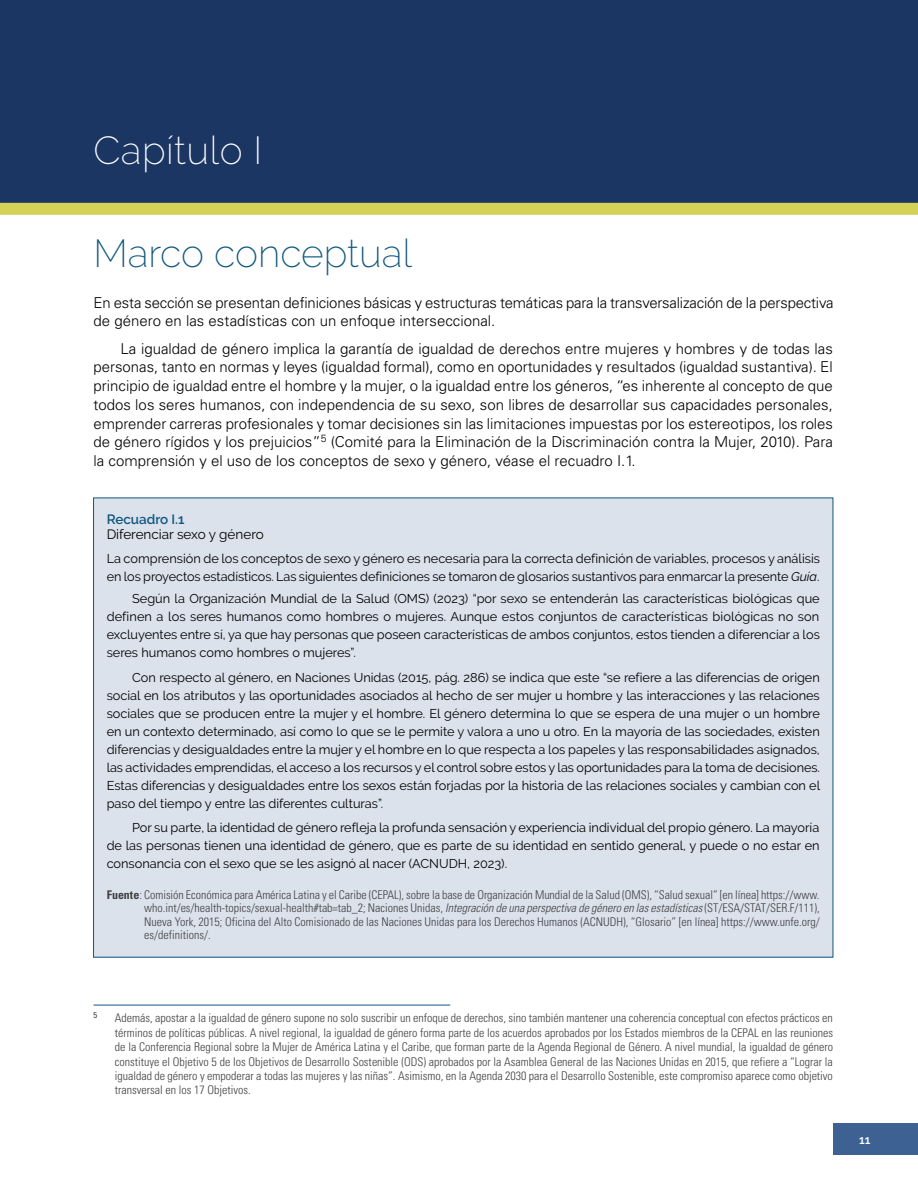
<style>
.page{position:relative;width:918px;height:1188px;background:#fff}
.page>*{position:absolute;margin:0;border:0;box-sizing:border-box;transform-origin:0 0}
.t1{font:200 39px "Raleway";color:#0f577d}
.t2{font:200 39px "Raleway";letter-spacing:.01em;color:#fff}
.t3{font:300 15px/18.8px "Univers LT Std";letter-spacing:-.01em;color:#000}
.t4{font:13.5px "Raleway";color:#000}
.t5{font:600 13.5px "Raleway";color:#0f577d}
.t6{font:12.75px/18px "Raleway";color:#000;text-align:justify}
.t7{font:300 condensed 12px/14.4px "Univers LT Std";color:#414042;text-align:justify}
.t8{font:600 12px "Raleway";color:#fff}
.t9{font:300 condensed 8.4px "Univers LT Std";color:#000}
.s1{font-style:italic}
.s2{font-weight:700}
</style>
<div class="page">
<div style="left:833px;top:1123px;width:85px;height:32px;background:#3e6194"></div>
<div style="left:0;top:0;width:918px;height:209px;background:#1b3662"></div>
<div style="left:0;top:203px;width:918px;height:12px;background:#d5d357"></div>
<hr style="left:94px;top:1005px;width:356px;height:1px;background:#0f577d">
<div style="left:94px;top:498px;width:739px;height:459px;background:#dbe2ec"></div>
<h1 class="t2" style="left:94px;top:128px;width:170px">Capítulo I</h1>
<h1 class="t1" style="left:94px;top:231px;width:320px">Marco conceptual</h1>
<p class="t3" style="left:94px;top:293px;width:741px">En esta sección se presentan definiciones básicas y estructuras temáticas para la transversalización de la perspectiva de género en las estadísticas con un enfoque interseccional.</p>
<p class="t3" style="left:94px;top:339px;width:741px;text-align:justify;text-indent:27px">La igualdad de género implica la garantía de igualdad de derechos entre mujeres y hombres y de todas las personas, tanto en normas y leyes (igualdad formal), como en oportunidades y resultados (igualdad sustantiva). El principio de igualdad entre el hombre y la mujer, o la igualdad entre los géneros, “es inherente al concepto de que todos los seres humanos, con independencia de su sexo, son libres de desarrollar sus capacidades personales, emprender carreras profesionales y tomar decisiones sin las limitaciones impuestas por los estereotipos, los roles de género rígidos y los prejuicios”<sup>5</sup> (Comité para la Eliminación de la Discriminación contra la Mujer, 2010). Para la comprensión y el uso de los conceptos de sexo y género, véase el recuadro I.1.</p>
<p class="t5" style="left:107px;top:511px;width:79px">Recuadro I.1</p>
<p class="t4" style="left:107px;top:526px;width:159px">Diferenciar sexo y género</p>
<p class="t6" style="left:107px;top:550px;width:715px">La comprensión de los conceptos de sexo y género es necesaria para la correcta definición de variables, procesos y análisis en los proyectos estadísticos. Las siguientes definiciones se tomaron de glosarios sustantivos para enmarcar la presente <span class="s1">Guía</span>.</p>
<p class="t6" style="left:107px;top:590px;width:715px;text-indent:26px">Según la Organización Mundial de la Salud (OMS) (2023) “por sexo se entenderán las características biológicas que definen a los seres humanos como hombres o mujeres. Aunque estos conjuntos de características biológicas no son excluyentes entre sí, ya que hay personas que poseen características de ambos conjuntos, estos tienden a diferenciar a los seres humanos como hombres o mujeres”.</p>
<p class="t6" style="left:107px;top:668px;width:715px;text-indent:26px">Con respecto al género, en Naciones Unidas (2015, pág. 286) se indica que este “se refiere a las diferencias de origen social en los atributos y las oportunidades asociados al hecho de ser mujer u hombre y las interacciones y las relaciones sociales que se producen entre la mujer y el hombre. El género determina lo que se espera de una mujer o un hombre en un contexto determinado, así como lo que se le permite y valora a uno u otro. En la mayoría de las sociedades, existen diferencias y desigualdades entre la mujer y el hombre en lo que respecta a los papeles y las responsabilidades asignados, las actividades emprendidas, el acceso a los recursos y el control sobre estos y las oportunidades para la toma de decisiones.<br>Estas diferencias y desigualdades entre los sexos están forjadas por la historia de las relaciones sociales y cambian con el paso del tiempo y entre las diferentes culturas”.</p>
<p class="t6" style="left:107px;top:819px;width:715px;text-indent:26px">Por su parte, la identidad de género refleja la profunda sensación y experiencia individual del propio género. La mayoría de las personas tienen una identidad de género, que es parte de su identidad en sentido general, y puede o no estar en consonancia con el sexo que se les asignó al nacer (ACNUDH, 2023).</p>
<p class="t7" style="left:144px;top:888px;width:677px;line-height:13.5px;text-indent:-38px"><span class="s2">Fuente</span>: Comisión Económica para América Latina y el Caribe (CEPAL), sobre la base de Organización Mundial de la Salud (OMS), “Salud sexual” [en línea] https://www. who.int/es/health-topics/sexual-health#tab=tab_2; Naciones Unidas, <span class="s1">Integración de una perspectiva de género en las estadísticas</span> (ST/ESA/STAT/SER.F/111), Nueva York, 2015; Oficina del Alto Comisionado de las Naciones Unidas para los Derechos Humanos (ACNUDH), “Glosario” [en línea] https://www.unfe.org/ es/definitions/.</p>
<p class="t9" style="left:94px;top:1010px;width:5px">5</p>
<p class="t7" style="left:115px;top:1011px;width:720px">Además, apostar a la igualdad de género supone no solo suscribir un enfoque de derechos, sino también mantener una coherencia conceptual con efectos prácticos en términos de políticas públicas. A nivel regional, la igualdad de género forma parte de los acuerdos aprobados por los Estados miembros de la CEPAL en las reuniones de la Conferencia Regional sobre la Mujer de América Latina y el Caribe, que forman parte de la Agenda Regional de Género. A nivel mundial, la igualdad de género constituye el Objetivo 5 de los Objetivos de Desarrollo Sostenible (ODS) aprobados por la Asamblea General de las Naciones Unidas en 2015, que refiere a “Lograr la igualdad de género y empoderar a todas las mujeres y las niñas”. Asimismo, en la Agenda 2030 para el Desarrollo Sostenible, este compromiso aparece como objetivo transversal en los 17 Objetivos.</p>
<p class="t8" style="left:859px;top:1132px;width:13px">11</p>
</div>
